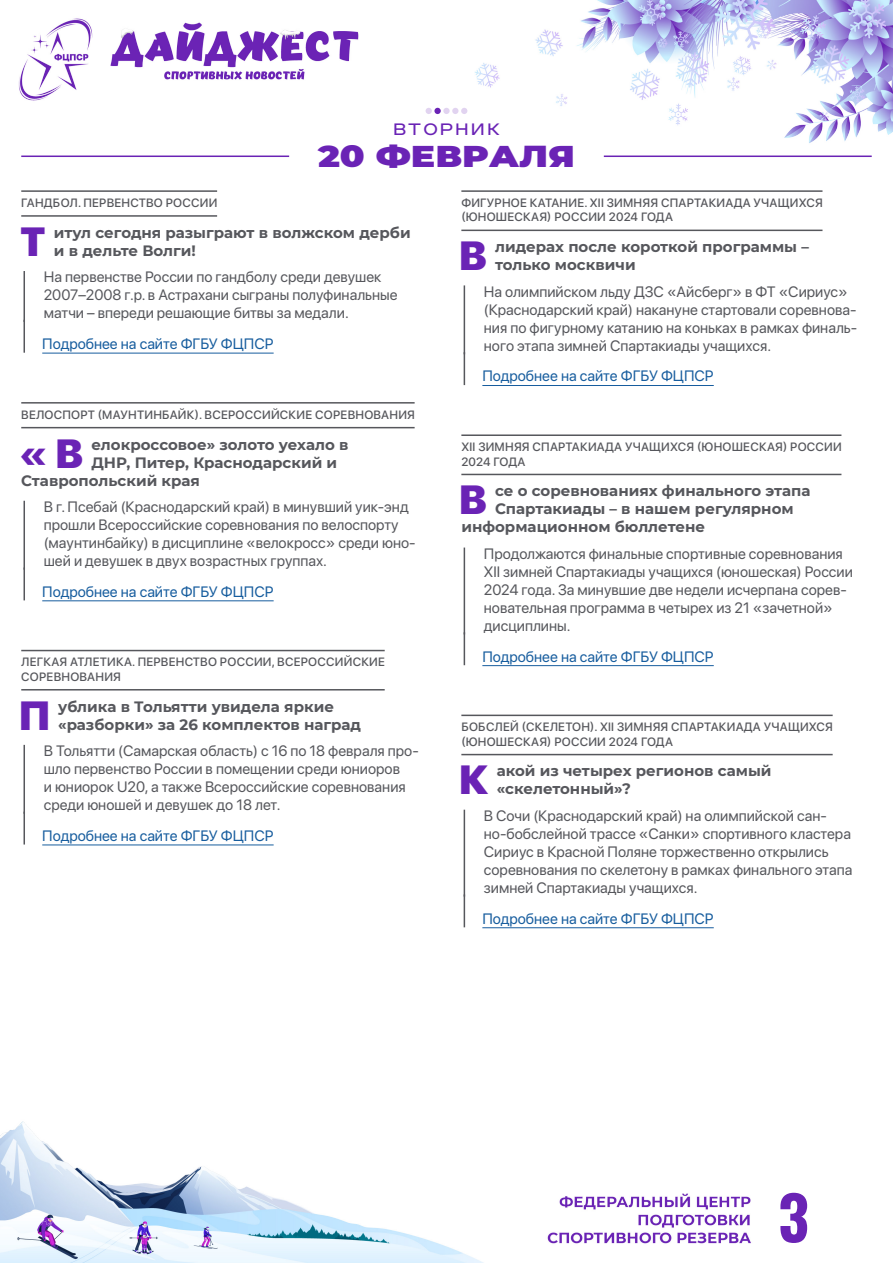
<style>
.page{position:relative;width:893px;height:1263px;background:#fff}
.page>*{position:absolute;margin:0;border:0;box-sizing:border-box;transform-origin:0 0}
.t1{font:700 60px "Oswald";color:#6a23b5}
.Заголовок_1{font:900 40.5px "SF Pro Display";color:#6a23b5}
.Заголовок_2{font:900 40.5px "SF Pro Display";color:#6a23b5}
.t2{font:900 30px "Montserrat";color:#6a23b5;scale:1.2 1}
.t3{font:500 16.5px "Steppe";letter-spacing:.08em;color:#6a23b5;scale:1.09 1}
.Текст{font:15px/18px "SF Pro Display";color:#56575c}
.Заголовок_1-2{font:700 15px/18px "Montserrat";color:#56575c}
.Гиперссылка{font:15px "SF Pro Display";color:#175d9e}
.Заголовок_2-2{font:700 15px "Montserrat";color:#56575c}
.Подзаголовок{font:italic 500 12px/14.4px "SF Pro Display";letter-spacing:.02em;color:#56575c}
</style>
<div class="page">
<img style="left:0;top:0;width:893px;height:1263px">
<hr style="left:21px;top:156px;width:268px;height:1px;background:#6a23b5">
<hr style="left:604px;top:156px;width:268px;height:1px;background:#6a23b5">
<svg style="left:426px;top:108px;width:6px;height:6px"></svg>
<div style="left:434px;top:108px;width:7px;height:6px;background:#6a23b5;border-radius:50%"></div>
<div style="left:443px;top:108px;width:7px;height:6px;background:#e1d3f0;border-radius:50%"></div>
<svg style="left:452px;top:108px;width:15px;height:6px"></svg>
<hr style="left:21px;top:215px;width:196px;height:2px;background:#56575c">
<hr style="left:21px;top:190px;width:196px;height:2px;background:#56575c">
<hr style="left:24px;top:271px;width:1px;height:51px;background:#56575c">
<hr style="left:24px;top:320px;width:1px;height:33px;background:#56575c">
<hr style="left:42px;top:353px;width:232px;height:1px;background:#175d9e">
<hr style="left:21px;top:427px;width:394px;height:1px;background:#56575c">
<hr style="left:21px;top:402px;width:394px;height:2px;background:#56575c">
<hr style="left:24px;top:501px;width:1px;height:69px;background:#56575c">
<hr style="left:24px;top:567px;width:1px;height:33px;background:#56575c">
<hr style="left:42px;top:600px;width:232px;height:1px;background:#175d9e">
<hr style="left:21px;top:689px;width:364px;height:1px;background:#56575c">
<hr style="left:21px;top:650px;width:364px;height:1px;background:#56575c">
<hr style="left:24px;top:745px;width:1px;height:69px;background:#56575c">
<hr style="left:24px;top:812px;width:1px;height:32px;background:#56575c">
<hr style="left:42px;top:844px;width:232px;height:1px;background:#175d9e">
<hr style="left:461px;top:230px;width:361px;height:1px;background:#56575c">
<hr style="left:461px;top:190px;width:361px;height:2px;background:#56575c">
<hr style="left:464px;top:285px;width:1px;height:69px;background:#56575c">
<hr style="left:464px;top:352px;width:1px;height:33px;background:#56575c">
<hr style="left:482px;top:385px;width:232px;height:1px;background:#175d9e">
<hr style="left:461px;top:474px;width:380px;height:1px;background:#56575c">
<hr style="left:461px;top:434px;width:380px;height:2px;background:#56575c">
<hr style="left:464px;top:547px;width:1px;height:87px;background:#56575c">
<hr style="left:464px;top:632px;width:1px;height:33px;background:#56575c">
<hr style="left:482px;top:665px;width:232px;height:1px;background:#175d9e">
<hr style="left:461px;top:754px;width:372px;height:1px;background:#56575c">
<hr style="left:461px;top:715px;width:372px;height:1px;background:#56575c">
<hr style="left:464px;top:810px;width:1px;height:86px;background:#56575c">
<hr style="left:464px;top:894px;width:1px;height:33px;background:#56575c">
<hr style="left:482px;top:927px;width:232px;height:1px;background:#175d9e">
<p class="t3" style="left:393px;top:119px;width:100px">ВТОРНИК</p>
<h3 class="t2" style="left:318px;top:134px;width:215px">20 ФЕВРАЛЯ</h3>
<p class="Подзаголовок" style="left:21px;top:195px;width:198px">ГАНДБОЛ. ПЕРВЕНСТВО РОССИИ</p>
<p class="Заголовок_1" style="left:20px;top:212px;width:27px">Т</p>
<p class="Заголовок_1-2" style="left:54px;top:223px;width:358px">итул сегодня разыграют в волжском дерби и в дельте Волги!</p>
<p class="Текст" style="left:44px;top:267px;width:355px">На первенстве России по гандболу среди девушек<br>2007–2008 г.р. в Астрахани сыграны полуфинальные матчи – впереди решающие битвы за медали.</p>
<p class="Гиперссылка" style="left:42px;top:333px;width:233px">Подробнее на сайте ФГБУ ФЦПСР</p>
<p class="Подзаголовок" style="left:21px;top:407px;width:395px">ВЕЛОСПОРТ (МАУНТИНБАЙК). ВСЕРОССИЙСКИЕ СОРЕВНОВАНИЯ</p>
<p class="Заголовок_2" style="left:19px;top:423px;width:65px">«В</p>
<p class="Заголовок_2-2" style="left:91px;top:433px;width:259px">елокроссовое» золото уехало в</p>
<p class="Заголовок_2-2" style="left:91px;top:451px;width:247px">ДНР, Питер, Краснодарский и</p>
<p class="Заголовок_2-2" style="left:21px;top:469px;width:180px">Ставропольский края</p>
<p class="Текст" style="left:44px;top:497px;width:373px">В г. Псебай (Краснодарский край) в минувший уик-энд прошли Всероссийские соревнования по велоспорту (маунтинбайку) в дисциплине «велокросс» среди юно&shy;шей и девушек в двух возрастных группах.</p>
<p class="Гиперссылка" style="left:42px;top:581px;width:233px">Подробнее на сайте ФГБУ ФЦПСР</p>
<p class="Подзаголовок" style="left:21px;top:654px;width:365px">ЛЕГКАЯ АТЛЕТИКА. ПЕРВЕНСТВО РОССИИ, ВСЕРОССИЙСКИЕ<br>СОРЕВНОВАНИЯ</p>
<p class="Заголовок_1" style="left:19px;top:685px;width:33px">П</p>
<p class="Заголовок_1-2" style="left:58px;top:696px;width:304px">ублика в Тольятти увидела яркие «разборки» за 26 комплектов наград</p>
<p class="Текст" style="left:44px;top:741px;width:377px">В Тольятти (Самарская область) с 16 по 18 февраля про&shy;шло первенство России в помещении среди юниоров<br>и юниорок U20, а также Всероссийские соревнования среди юношей и девушек до 18 лет.</p>
<p class="Гиперссылка" style="left:42px;top:825px;width:233px">Подробнее на сайте ФГБУ ФЦПСР</p>
<p class="Подзаголовок" style="left:461px;top:195px;width:363px">ФИГУРНОЕ КАТАНИЕ. XII ЗИМНЯЯ СПАРТАКИАДА УЧАЩИХСЯ (ЮНОШЕСКАЯ) РОССИИ 2024 ГОДА</p>
<p class="Заголовок_1" style="left:459px;top:226px;width:29px">В</p>
<p class="Заголовок_1-2" style="left:495px;top:237px;width:315px">лидерах после короткой программы – только москвичи</p>
<p class="Текст" style="left:484px;top:281px;width:375px">На олимпийском льду ДЗС «Айсберг» в ФТ «Сириус» (Краснодарский край) накануне стартовали соревнова&shy;ния по фигурному катанию на коньках в рамках финаль&shy;ного этапа зимней Спартакиады учащихся.</p>
<p class="Гиперссылка" style="left:482px;top:365px;width:233px">Подробнее на сайте ФГБУ ФЦПСР</p>
<p class="Подзаголовок" style="left:461px;top:439px;width:382px">XII ЗИМНЯЯ СПАРТАКИАДА УЧАЩИХСЯ (ЮНОШЕСКАЯ) РОССИИ<br>2024 ГОДА</p>
<p class="Заголовок_1" style="left:459px;top:470px;width:29px">В</p>
<p class="Заголовок_1-2" style="left:495px;top:481px;width:317px">се о соревнованиях финального этапа</p>
<p class="Заголовок_1-2" style="left:495px;top:499px;width:300px">Спартакиады – в нашем регулярном</p>
<p class="Заголовок_1-2" style="left:461px;top:517px;width:245px">информационном бюллетене</p>
<p class="Текст" style="left:484px;top:544px;width:371px">Продолжаются финальные спортивные соревнования XII зимней Спартакиады учащихся (юношеская) России 2024 года. За минувшие две недели исчерпана сорев&shy;новательная программа в четырех из 21 «зачетной» дисциплины.</p>
<p class="Гиперссылка" style="left:482px;top:645px;width:233px">Подробнее на сайте ФГБУ ФЦПСР</p>
<p class="Подзаголовок" style="left:461px;top:719px;width:373px">БОБСЛЕЙ (СКЕЛЕТОН). XII ЗИМНЯЯ СПАРТАКИАДА УЧАЩИХСЯ (ЮНОШЕСКАЯ) РОССИИ 2024 ГОДА</p>
<p class="Заголовок_1" style="left:459px;top:750px;width:31px">К</p>
<p class="Заголовок_1-2" style="left:497px;top:761px;width:276px">акой из четырех регионов самый «скелетонный»?</p>
<p class="Текст" style="left:484px;top:806px;width:370px">В Сочи (Краснодарский край) на олимпийской сан&shy;но-бобслейной трассе «Санки» спортивного кластера Сириус в Красной Поляне торжественно открылись соревнования по скелетону в рамках финального этапа зимней Спартакиады учащихся.</p>
<p class="Гиперссылка" style="left:482px;top:908px;width:233px">Подробнее на сайте ФГБУ ФЦПСР</p>
<h1 class="t1" style="left:778px;top:1186px;width:32px">3</h1>
</div>
